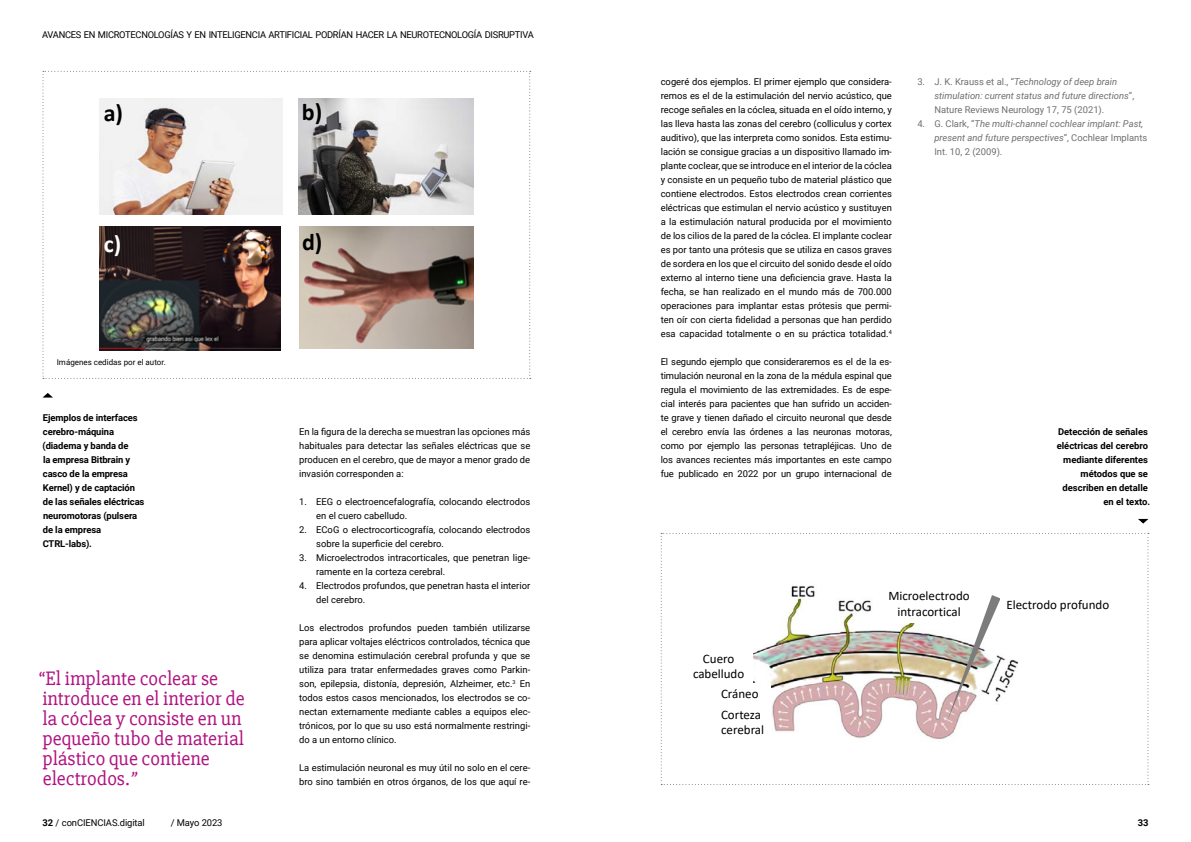
<style>
.page{position:relative;width:1191px;height:842px;background:#fff}
.page>*{position:absolute;margin:0;border:0;box-sizing:border-box;transform-origin:0 0}
.t1{font:700 24px "Calibri";color:#000}
.t2{font:700 24px "Calibri";color:#fff}
.t3{font:20px/20px "Slabo 27 px";color:#b11280}
.t4{font:13px/15.4px "Calibri";color:#000;text-align:center}
.t5{font:9.4px/14px "Roboto";color:#000}
.t6{font:700 9.4px/14px "Roboto";letter-spacing:-.01em;color:#000}
.t7{font:italic 9.4px/14px "Roboto";color:#706f6f}
.t8{font:9.4px "Roboto";letter-spacing:-.03em;color:#000}
.t9{font:8px "Roboto";color:#000}
.s1{font-style:italic}
.s2{font-style:normal}
.s3{font-weight:700}
</style>
<div class="page">
<svg style="left:43px;top:71px;width:488px;height:308px"></svg>
<svg style="left:660px;top:533px;width:489px;height:252px"></svg>
<svg style="left:43px;top:393px;width:10px;height:5px"></svg>
<svg style="left:1138px;top:519px;width:10px;height:5px"></svg>
<p class="t8" style="left:42px;top:28px;width:493px">AVANCES EN MICROTECNOLOGÍAS Y EN INTELIGENCIA ARTIFICIAL PODRÍAN HACER LA NEUROTECNOLOGÍA DISRUPTIVA</p>
<p class="t1" style="left:104px;top:96px;width:21px">a)</p>
<p class="t1" style="left:302px;top:95px;width:22px">b)</p>
<p class="t2" style="left:104px;top:227px;width:19px">c)</p>
<p class="t1" style="left:302px;top:225px;width:22px">d)</p>
<p class="t9" style="left:57px;top:356px;width:110px">Imágenes cedidas por el autor.</p>
<p class="t6" style="left:42px;top:410px;width:103px">Ejemplos de interfaces cerebro-máquina (diadema y banda de<br>la empresa Bitbrain y casco de la empresa<br>Kernel) y de captación de las señales eléctricas neuromotoras (pulsera de la empresa<br>CTRL-labs).</p>
<p class="t3" style="left:39px;top:668px;width:207px">“El implante coclear se introduce en el interior de la cóclea y consiste en un pequeño tubo de material plástico que contiene electrodos.<span class="s1">”</span></p>
<p class="t5" style="left:299px;top:424px;width:233px;text-align:justify">En la figura de la derecha se muestran las opciones más habituales para detectar las señales eléctricas que se producen en el cerebro, que de mayor a menor grado de invasión corresponden a:</p>
<p class="t5" style="left:316px;top:494px;width:215px;text-indent:-17px">1. EEG o electroencefalografía, colocando electrodos en el cuero cabelludo.</p>
<p class="t5" style="left:316px;top:522px;width:215px;text-indent:-17px">2. ECoG o electrocorticografía, colocando electrodos sobre la superficie del cerebro.</p>
<p class="t5" style="left:316px;top:550px;width:216px;text-indent:-17px">3. Microelectrodos intracorticales, que penetran lige&shy;ramente en la corteza cerebral.</p>
<p class="t5" style="left:316px;top:578px;width:216px;text-indent:-17px">4. Electrodos profundos, que penetran hasta el interior del cerebro.</p>
<p class="t5" style="left:299px;top:620px;width:233px;text-align:justify">Los electrodos profundos pueden también utilizarse para aplicar voltajes eléctricos controlados, técnica que se denomina estimulación cerebral profunda y que se utiliza para tratar enfermedades graves como Parkin&shy;son, epilepsia, distonía, depresión, Alzheimer, etc.<sup>3</sup> En todos estos casos mencionados, los electrodos se co&shy;nectan externamente mediante cables a equipos elec&shy;trónicos, por lo que su uso está normalmente restringi&shy;do a un entorno clínico.</p>
<p class="t5" style="left:299px;top:760px;width:233px">La estimulación neuronal es muy útil no solo en el cere&shy;bro sino también en otros órganos, de los que aquí re-</p>
<p class="t5" style="left:660px;top:74px;width:233px;text-align:justify">cogeré dos ejemplos. El primer ejemplo que considera&shy;remos es el de la estimulación del nervio acústico, que recoge señales en la cóclea, situada en el oído interno, y las lleva hasta las zonas del cerebro (colliculus y cortex auditivo), que las interpreta como sonidos. Esta estimu&shy;lación se consigue gracias a un dispositivo llamado im&shy;plante coclear, que se introduce en el interior de la cóclea y consiste en un pequeño tubo de material plástico que contiene electrodos. Estos electrodos crean corrientes eléctricas que estimulan el nervio acústico y sustituyen a la estimulación natural producida por el movimiento de los cilios de la pared de la cóclea. El implante coclear es por tanto una prótesis que se utiliza en casos graves de sordera en los que el circuito del sonido desde el oído externo al interno tiene una deficiencia grave. Hasta la fecha, se han realizado en el mundo más de 700.000 operaciones para implantar estas prótesis que permi&shy;ten oír con cierta fidelidad a personas que han perdido esa capacidad totalmente o en su práctica totalidad.<sup>4</sup></p>
<p class="t5" style="left:660px;top:354px;width:233px;text-align:justify">El segundo ejemplo que consideraremos es el de la es&shy;timulación neuronal en la zona de la médula espinal que regula el movimiento de las extremidades. Es de espe&shy;cial interés para pacientes que han sufrido un acciden&shy;te grave y tienen dañado el circuito neuronal que desde el cerebro envía las órdenes a las neuronas motoras, como por ejemplo las personas tetrapléjicas. Uno de los avances recientes más importantes en este campo fue publicado en 2022 por un grupo internacional de</p>
<p class="t7" style="left:934px;top:74px;width:201px;text-indent:-17px"><span class="s2">3. J. K. Krauss et al., “</span>Technology of deep brain stimulation: current status and future directions<span class="s2">”,<br>Nature Reviews Neurology 17, 75 (2021).</span></p>
<p class="t7" style="left:934px;top:116px;width:214px;text-indent:-17px"><span class="s2">4. G. Clark, “</span>The multi-channel cochlear implant: Past, present and future perspectives<span class="s2">”, Cochlear Implants<br>Int. 10, 2 (2009).</span></p>
<p class="t6" style="left:1056px;top:424px;width:95px;text-align:right">Detección de señales eléctricas del cerebro mediante diferentes métodos que se describen en detalle en el texto.</p>
<p class="t4" style="left:693px;top:650px;width:53px">Cuero cabelludo</p>
<p class="t4" style="left:721px;top:686px;width:39px">Cráneo</p>
<p class="t4" style="left:721px;top:706px;width:45px;text-align:left">Corteza cerebral</p>
<p class="t4" style="left:888px;top:588px;width:83px">Microelectrodo intracortical</p>
<p class="t4" style="left:1006px;top:597px;width:104px">Electrodo profundo</p>
<p class="t5" style="left:43px;top:816px;width:104px"><span class="s3">32</span> / conCIENCIAS.digital</p>
<p class="t5" style="left:171px;top:816px;width:53px">/ Mayo 2023</p>
<p class="t6" style="left:1137px;top:816px;width:12px">33</p>
</div>
